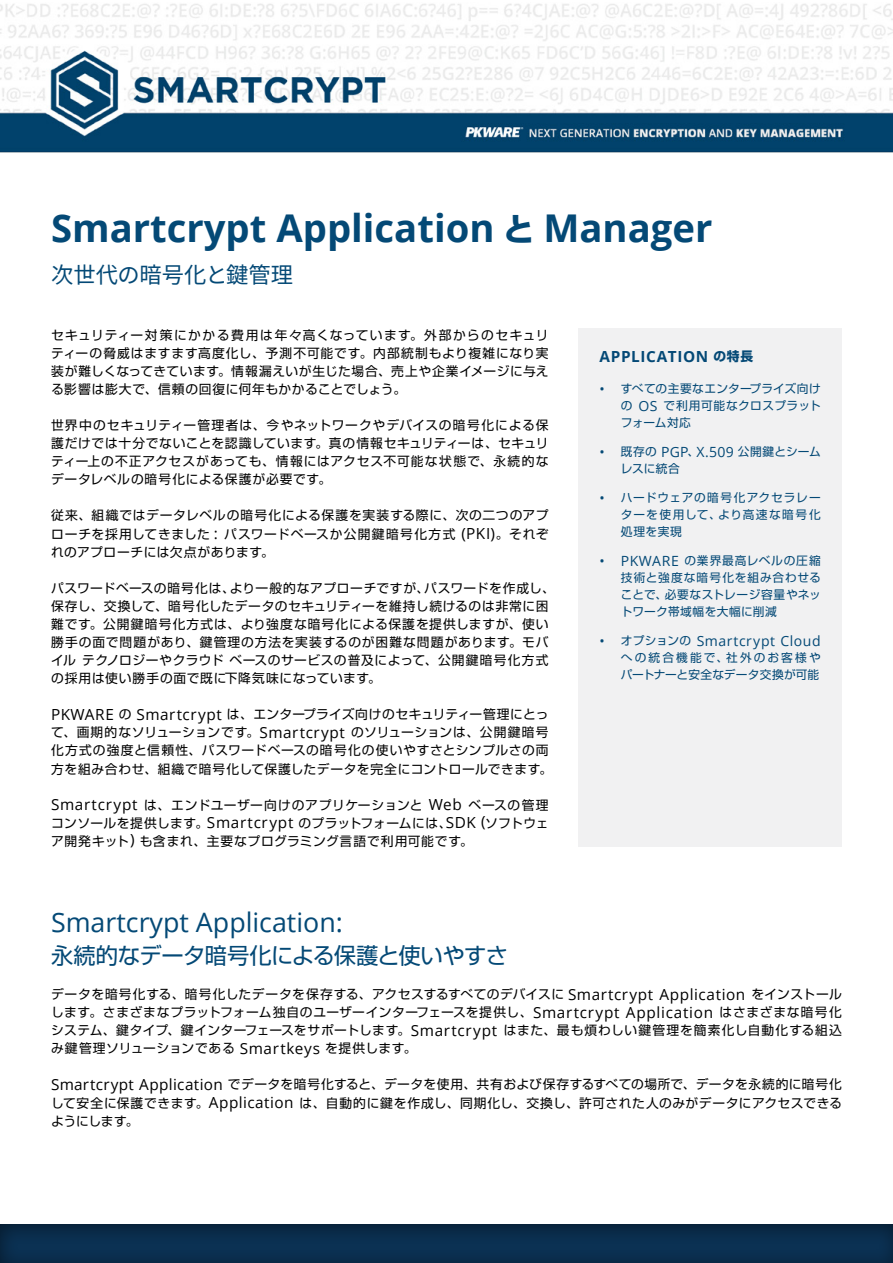
<style>
.page{position:relative;width:893px;height:1263px;background:#fff}
.page>*{position:absolute;margin:0;border:0;box-sizing:border-box;transform-origin:0 0}
.t1{font:700 38.25px "Open Sans";color:#044976}
.t2{font:26.85px "Open Sans";color:#044976}
.t3{font:22.35px "Shin Go Pro";letter-spacing:-.025em;color:#044976}
.t4{font:22.35px "Source Han Sans";color:#044976}
.t5{font:700 15.3px "Open Sans";letter-spacing:.04em;color:#044976}
.t6{font:14.1px "Open Sans";letter-spacing:.035em;color:#044976}
.t7{font:12.75px/18px "Shin Go Pro";letter-spacing:.055em;color:#000;text-align:justify}
.t8{font:11.7px/17px "Shin Go Pro";letter-spacing:.045em;color:#044976;text-align:justify}
.s1{font-family:"Shin Go Pro";font-size:31.95px}
.s2{font-family:"Open Sans";font-size:15.3px}
.s3{font-family:"Shin Go Pro";font-size:12.75px}
.s4{font-family:"Open Sans";font-size:14.1px}
.s5{font-family:"Shin Go Pro";font-size:11.7px}
</style>
<div class="page">
<div style="left:0;top:1213px;width:893px;height:50px;background:#000;opacity:.47"></div>
<img style="left:0;top:3px;width:893px;height:150px">
<div style="left:578px;top:328px;width:264px;height:519px;background:#f1f1f2"></div>
<h1 class="t1" style="left:51px;top:201px;width:663px">Smartcrypt Application <span class="s1">と</span> Manager</h1>
<h3 class="t4" style="left:51px;top:262px;width:244px">次世代の暗号化と鍵管理</h3>
<p class="t7" style="left:51px;top:324px;width:499px">セキュリティー対策にかかる費用は年々高くなっています。外部からのセキュリティーの脅威はますます高度化し、予測不可能です。内部統制もより複雑になり実装が難しくなってきています。情報漏えいが生じた場合、売上や企業イメージに与える影響は膨大で、信頼の回復に何年もかかることでしょう。</p>
<p class="t7" style="left:51px;top:415px;width:499px">世界中のセキュリティー管理者は、今やネットワークやデバイスの暗号化による保護だけでは十分でないことを認識しています。真の情報セキュリティーは、セキュリティー上の不正アクセスがあっても、情報にはアクセス不可能な状態で、永続的なデータレベルの暗号化による保護が必要です。</p>
<p class="t7" style="left:51px;top:505px;width:499px">従来、組織ではデータレベルの暗号化による保護を実装する際に、次の二つのアプローチを採用してきました <span class="s2">:</span> パスワードベースか公開鍵暗号化方式 <span class="s2">(PKI)</span>。それぞれのアプローチには欠点があります。</p>
<p class="t7" style="left:51px;top:577px;width:505px;text-align:left">パスワードベースの暗号化は、より一般的なアプローチですが、パスワードを作成し、保存し、交換して、暗号化したデータのセキュリティーを維持し続けるのは非常に困難です。公開鍵暗号化方式は、より強度な暗号化による保護を提供しますが、使い勝手の面で問題があり、鍵管理の方法を実装するのが困難な問題があります。モバイルテクノロジーやクラウドベースのサービスの普及によって、公開鍵暗号化方式の採用は使い勝手の面で既に下降気味になっています。</p>
<p class="t7" style="left:51px;top:704px;width:503px;text-align:left"><span class="s2">PKWARE</span> の <span class="s2">Smartcrypt</span> は、エンタープライズ向けのセキュリティー管理にとって、画期的なソリューションです。<span class="s2">Smartcrypt</span> のソリューションは、公開鍵暗号化方式の強度と信頼性、パスワードベースの暗号化の使いやすさとシンプルさの両方を組み合わせ、組織で暗号化して保護したデータを完全にコントロールできます。</p>
<p class="t7" style="left:51px;top:794px;width:499px"><span class="s2">Smartcrypt</span> は、エンドユーザー向けのアプリケーションと <span class="s2">Web</span> ベースの管理コンソールを提供します。<span class="s2">Smartcrypt</span> のプラットフォームには、<span class="s2">SDK (</span>ソフトウェア開発キット<span class="s2">)</span> も含まれ、主要なプログラミング言語で利用可能です。</p>
<p class="t5" style="left:600px;top:345px;width:155px">APPLICATION <span class="s3">の特長</span></p>
<p class="t8" style="left:621px;top:379px;width:201px;text-indent:-21px"><span class="s4">•</span> すべての主要なエンタープライズ向けの <span class="s4">OS</span> で利用可能なクロスプラットフォーム対応</p>
<p class="t8" style="left:621px;top:442px;width:201px;text-indent:-21px"><span class="s4">•</span> 既存の <span class="s4">PGP</span>、<span class="s4">X.509</span> 公開鍵とシームレスに統合</p>
<p class="t8" style="left:621px;top:488px;width:201px;text-indent:-21px"><span class="s4">•</span> ハードウェアの暗号化アクセラレーターを使用して、より高速な暗号化処理を実現</p>
<p class="t8" style="left:621px;top:551px;width:201px;text-indent:-21px"><span class="s4">• PKWARE</span> の業界最高レベルの圧縮技術と強度な暗号化を組み合わせることで、必要なストレージ容量やネットワーク帯域幅を大幅に削減</p>
<p class="t6" style="left:600px;top:631px;width:223px">• <span class="s5">オプションの</span> Smartcrypt Cloud</p>
<p class="t8" style="left:621px;top:648px;width:201px">への統合機能で、社外のお客様やパートナーと安全なデータ交換が可能</p>
<h2 class="t2" style="left:51px;top:904px;width:293px">Smartcrypt Application:</h2>
<h3 class="t3" style="left:51px;top:937px;width:459px">永続的なデータ暗号化による保護と使いやすさ</h3>
<p class="t7" style="left:51px;top:984px;width:792px">データを暗号化する、暗号化したデータを保存する、アクセスするすべてのデバイスに <span class="s2">Smartcrypt Application</span> をインストールします。さまざまなプラットフォーム独自のユーザーインターフェースを提供し、<span class="s2">Smartcrypt Application</span> はさまざまな暗号化システム、鍵タイプ、鍵インターフェースをサポートします。<span class="s2">Smartcrypt</span> はまた、最も煩わしい鍵管理を簡素化し自動化する組込み鍵管理ソリューションである <span class="s2">Smartkeys</span> を提供します。</p>
<p class="t7" style="left:51px;top:1074px;width:792px"><span class="s2">Smartcrypt Application</span> でデータを暗号化すると、データを使用、共有および保存するすべての場所で、データを永続的に暗号化して安全に保護できます。<span class="s2">Application</span> は、自動的に鍵を作成し、同期化し、交換し、許可された人のみがデータにアクセスできるようにします。</p>
</div>
